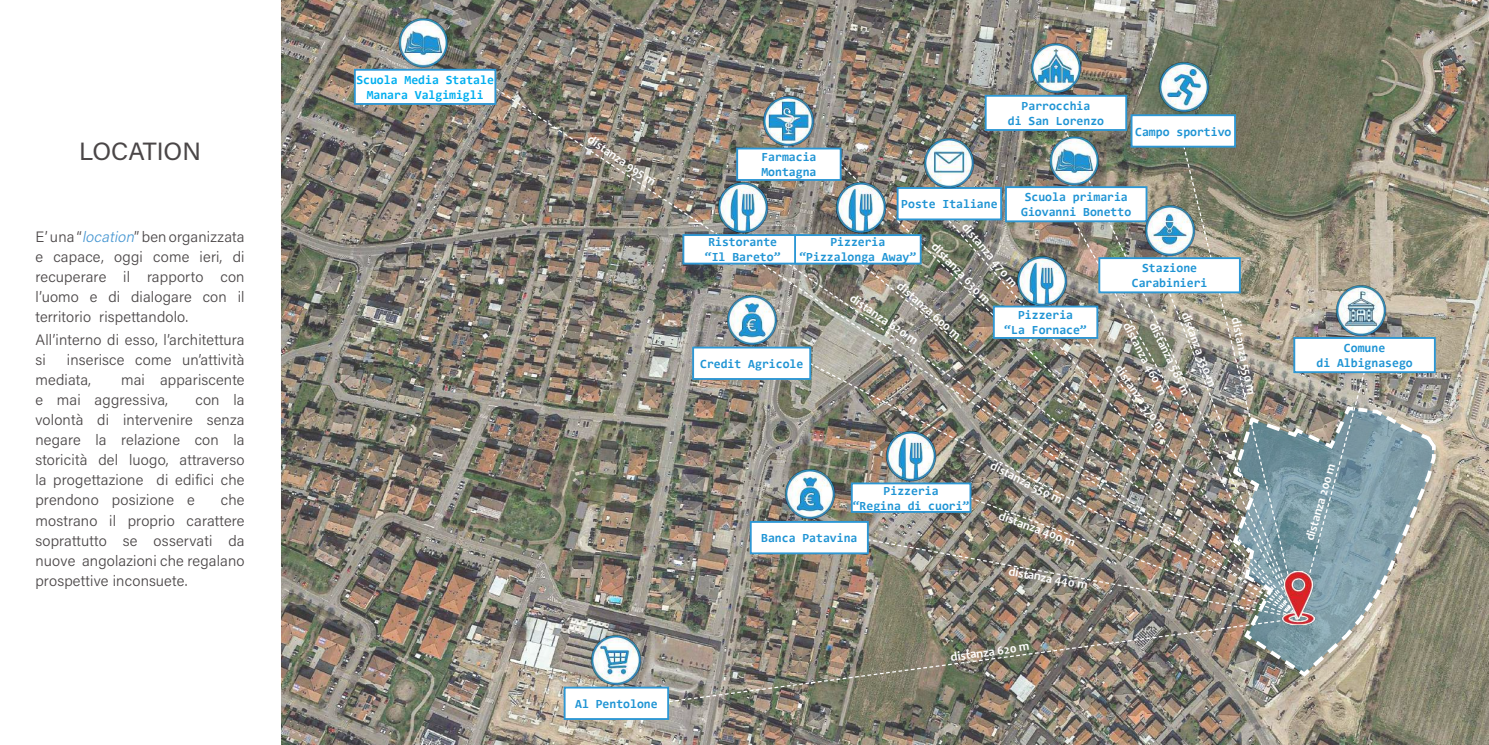
<style>
.page{position:relative;width:1489px;height:745px;background:#fff}
.page>*{position:absolute;margin:0;border:0;box-sizing:border-box;transform-origin:0 0}
.t1{font:25px "Acumin Variable Concept";letter-spacing:.01em;color:#4a4647}
.t2{font:15px/20px "Acumin Variable Concept";letter-spacing:.02em;color:#4a4647;text-align:justify}
.t3{font:700 12.5px/15px "Consolas";color:#1f94d4;text-align:center}
.t4{font:700 12.5px "Candara";color:#fff}
.t5{font:700 12.5px/15px "Consolas";color:#00aeef;text-align:center}
.s1{font-style:italic;color:#4b99d3}
</style>
<div class="page">
<img style="left:281px;top:0;width:1207px;height:744px">
<img style="left:589px;top:633px;width:53px;height:53px">
<img style="left:1157px;top:60px;width:53px;height:27px">
<svg style="left:1300px;top:404px;width:137px;height:274px"></svg>
<img style="left:667px;top:618px;width:633px;height:84px">
<img style="left:865px;top:291px;width:564px;height:383px">
<img style="left:494px;top:87px;width:805px;height:531px">
<div style="left:897px;top:188px;width:104px;height:31px;background:#fff"></div>
<div style="left:896px;top:187px;width:106px;height:33px;border:2px solid #2d97d4"></div>
<div style="left:1005px;top:187px;width:141px;height:34px;background:#fff"></div>
<div style="left:1004px;top:186px;width:143px;height:36px;border:2px solid #2d97d4"></div>
<div style="left:355px;top:70px;width:140px;height:34px;background:#fff"></div>
<div style="left:354px;top:69px;width:142px;height:36px;border:2px solid #2d97d4"></div>
<div style="left:1294px;top:338px;width:140px;height:34px;background:#fff"></div>
<div style="left:1293px;top:337px;width:142px;height:36px;border:2px solid #2d97d4"></div>
<div style="left:1099px;top:258px;width:140px;height:34px;background:#fff"></div>
<div style="left:1098px;top:257px;width:142px;height:36px;border:2px solid #2d97d4"></div>
<div style="left:564px;top:687px;width:104px;height:31px;background:#fff"></div>
<div style="left:563px;top:686px;width:106px;height:33px;border:2px solid #2d97d4"></div>
<img style="left:1048px;top:134px;width:52px;height:52px">
<img style="left:398px;top:17px;width:51px;height:52px">
<img style="left:922px;top:136px;width:53px;height:54px">
<div style="left:1131px;top:115px;width:103px;height:31px;background:#fff"></div>
<div style="left:1130px;top:114px;width:105px;height:33px;border:2px solid #2d97d4"></div>
<img style="left:1282px;top:570px;width:31px;height:54px">
<div style="left:985px;top:96px;width:141px;height:34px;background:#fff"></div>
<div style="left:984px;top:95px;width:143px;height:36px;border:2px solid #2d97d4"></div>
<div style="left:993px;top:306px;width:104px;height:32px;background:#fff"></div>
<div style="left:992px;top:305px;width:106px;height:33px;border:2px solid #2d97d4"></div>
<div style="left:851px;top:483px;width:119px;height:28px;background:#fff"></div>
<div style="left:850px;top:482px;width:121px;height:30px;border:2px solid #2d97d4"></div>
<div style="left:683px;top:235px;width:119px;height:28px;background:#fff"></div>
<div style="left:682px;top:234px;width:121px;height:30px;border:2px solid #2d97d4"></div>
<div style="left:795px;top:235px;width:125px;height:28px;background:#fff"></div>
<div style="left:794px;top:234px;width:127px;height:30px;border:2px solid #2d97d4"></div>
<div style="left:737px;top:148px;width:103px;height:32px;background:#fff"></div>
<div style="left:736px;top:147px;width:105px;height:34px;border:2px solid #2d97d4"></div>
<div style="left:750px;top:521px;width:117px;height:32px;background:#fff"></div>
<div style="left:749px;top:520px;width:119px;height:34px;border:2px solid #2d97d4"></div>
<div style="left:693px;top:347px;width:117px;height:32px;background:#fff"></div>
<div style="left:692px;top:346px;width:119px;height:33px;border:2px solid #2d97d4"></div>
<img style="left:762px;top:94px;width:53px;height:53px">
<img style="left:1334px;top:283px;width:53px;height:54px">
<img style="left:1142px;top:204px;width:54px;height:53px">
<img style="left:1029px;top:41px;width:53px;height:53px">
<h1 class="t1" style="left:79px;top:134px;width:123px">LOCATION</h1>
<p class="t2" style="left:35px;top:226px;width:210px">E’ una “<span class="s1">location</span>” ben organizzata e capace, oggi come ieri, di recuperare il rapporto con l’uomo e di dialogare con il territorio rispettandolo.</p>
<p class="t2" style="left:35px;top:329px;width:210px">All’interno di esso, l’architettura si</p>
<p class="t2" style="left:35px;top:349px;width:210px;text-indent:31px">inserisce come un’attività mediata,</p>
<p class="t2" style="left:35px;top:369px;width:210px;text-indent:86px">mai appariscente e mai aggressiva,</p>
<p class="t2" style="left:35px;top:389px;width:210px;text-indent:160px">con la volontà di intervenire senza negare la relazione con la storicità del luogo, attraverso la progettazione di edifici che prendono posizione e</p>
<p class="t2" style="left:35px;top:489px;width:210px;text-indent:185px">che mostrano il proprio carattere soprattutto se osservati da nuove angolazioni che regalano prospettive inconsuete.</p>
<p class="t5" style="left:356px;top:72px;width:139px">Scuola Media Statale<br>Manara Valgimigli</p>
<p class="t4" style="left:593px;top:132px;width:81px;rotate:34deg">distanza 995 m</p>
<p class="t3" style="left:575px;top:695px;width:84px">Al Pentolone</p>
<p class="t3" style="left:761px;top:150px;width:56px;text-align:left">Farmacia<br>Montagna</p>
<p class="t3" style="left:1007px;top:98px;width:98px">Parrocchia<br>di San Lorenzo</p>
<p class="t3" style="left:1135px;top:124px;width:98px">Campo sportivo</p>
<p class="t3" style="left:901px;top:196px;width:98px">Poste Italiane</p>
<p class="t3" style="left:1021px;top:189px;width:111px;text-align:left">Scuola primaria<br>Giovanni Bonetto</p>
<p class="t4" style="left:970px;top:219px;width:81px;rotate:50deg">distanza 470 m</p>
<p class="t3" style="left:705px;top:234px;width:77px;text-align:left">Ristorante “Il Bareto”</p>
<p class="t3" style="left:799px;top:234px;width:118px">Pizzeria “Pizzalonga Away”</p>
<p class="t4" style="left:939px;top:239px;width:81px;rotate:46deg">distanza 630 m</p>
<p class="t4" style="left:904px;top:278px;width:82px;rotate:41deg">distanza 600 m</p>
<p class="t4" style="left:855px;top:290px;width:81px;rotate:34deg">distanza 620 m</p>
<p class="t3" style="left:1004px;top:307px;width:84px">Pizzeria<br>“La Fornace”</p>
<p class="t3" style="left:700px;top:356px;width:105px">Credit Agricole</p>
<p class="t3" style="left:852px;top:483px;width:118px">Pizzeria<br>“Regina di cuori”</p>
<p class="t3" style="left:761px;top:530px;width:98px">Banca Patavina</p>
<p class="t4" style="left:994px;top:457px;width:80px;rotate:27deg">distanza 550 m</p>
<p class="t4" style="left:1002px;top:507px;width:82px;rotate:20deg">distanza 400 m</p>
<p class="t4" style="left:1010px;top:563px;width:82px;rotate:10deg">distanza 440 m</p>
<p class="t4" style="left:949px;top:649px;width:81px;rotate:-8deg">distanza 620 m</p>
<p class="t3" style="left:1131px;top:260px;width:77px">Stazione<br>Carabinieri</p>
<p class="t4" style="left:1192px;top:309px;width:80px;rotate:69deg">distanza 330 m</p>
<p class="t4" style="left:1243px;top:316px;width:80px;rotate:78deg">distanza 550 m</p>
<p class="t4" style="left:1133px;top:319px;width:82px;rotate:62deg">distanza 460 m</p>
<p class="t4" style="left:1159px;top:319px;width:80px;rotate:64deg">distanza 585 m</p>
<p class="t4" style="left:1124px;top:361px;width:80px;rotate:55deg">distanza 370 m</p>
<p class="t3" style="left:1316px;top:340px;width:98px">Comune<br>di Albignasego</p>
<p class="t4" style="left:1301px;top:537px;width:81px;rotate:-74deg">distanza 200 m</p>
</div>
